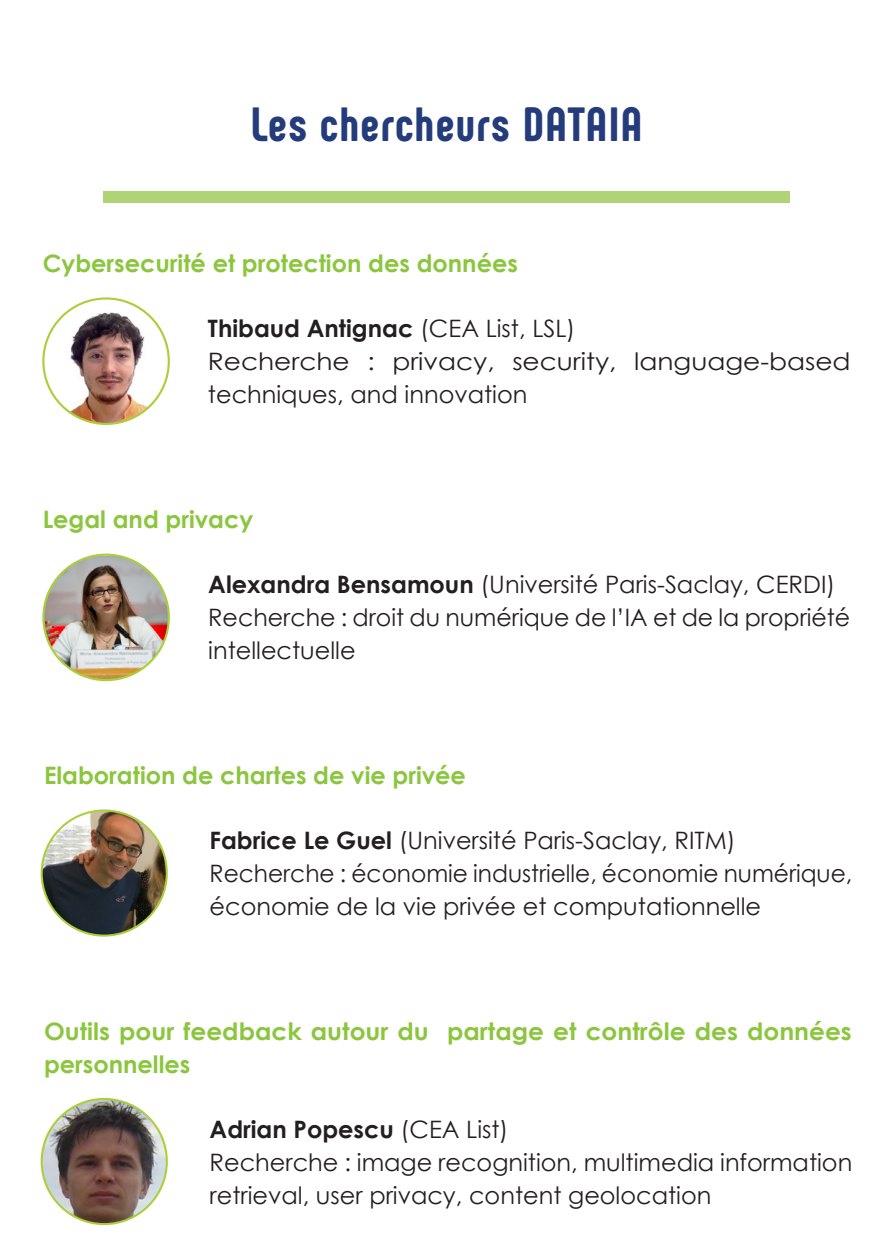
<style>
.page{position:relative;width:893px;height:1259px;background:#fff}
.page>*{position:absolute;margin:0;border:0;box-sizing:border-box;transform-origin:0 0}
.t1{font:800 48px "Phenomena";letter-spacing:.03em;color:#243c7c}
.t2{font:24px/33px "Century Gothic";color:#231f20}
.t3{font:700 24px/33px "Century Gothic";color:#8bc63e}
.t4{font:24px/33px "Century Gothic";color:#231f20;scale:1.1 1}
.t5{font:700 24px "Century Gothic";color:#231f20}
.s1{font-weight:400}
.s2{font-weight:700}
</style>
<div class="page">
<div style="left:103px;top:192px;width:687px;height:11px;background:#aed475"></div>
<img style="left:43px;top:298px;width:126px;height:126px;border-radius:63px">
<img style="left:43px;top:556px;width:126px;height:124px">
<img style="left:42px;top:810px;width:125px;height:125px;border-radius:63px">
<img style="left:42px;top:1099px;width:125px;height:125px;border-radius:63px">
<p class="t1" style="left:251px;top:94px;width:393px">Les chercheurs DATAIA</p>
<p class="t3" style="left:43px;top:246px;width:477px">Cybersecurité et protection des données</p>
<p class="t5" style="left:208px;top:310px;width:369px">Thibaud Antignac <span class="s1">(CEA List, LSL)</span></p>
<p class="t4" style="left:208px;top:345px;width:586px">Recherche : privacy, security, language-based techniques, and innovation</p>
<p class="t3" style="left:43px;top:502px;width:212px">Legal and privacy</p>
<p class="t2" style="left:208px;top:568px;width:629px"><span class="s2">Alexandra Bensamoun</span> (Université Paris-Saclay, CERDI)</p>
<p class="t2" style="left:208px;top:601px;width:644px">Recherche : droit du numérique de l’IA et de la propriété intellectuelle</p>
<p class="t3" style="left:44px;top:758px;width:423px">Elaboration de chartes de vie privée</p>
<p class="t2" style="left:210px;top:823px;width:527px"><span class="s2">Fabrice Le Guel</span> (Université Paris-Saclay, RITM)</p>
<p class="t2" style="left:210px;top:856px;width:644px">Recherche : économie industrielle, économie numérique, économie de la vie privée et computationnelle</p>
<p class="t3" style="left:44px;top:1013px;width:809px">Outils pour feedback autour du partage et contrôle des données personnelles</p>
<p class="t5" style="left:210px;top:1110px;width:300px">Adrian Popescu <span class="s1">(CEA List)</span></p>
<p class="t2" style="left:210px;top:1145px;width:644px">Recherche : image recognition, multimedia information retrieval, user privacy, content geolocation</p>
</div>
